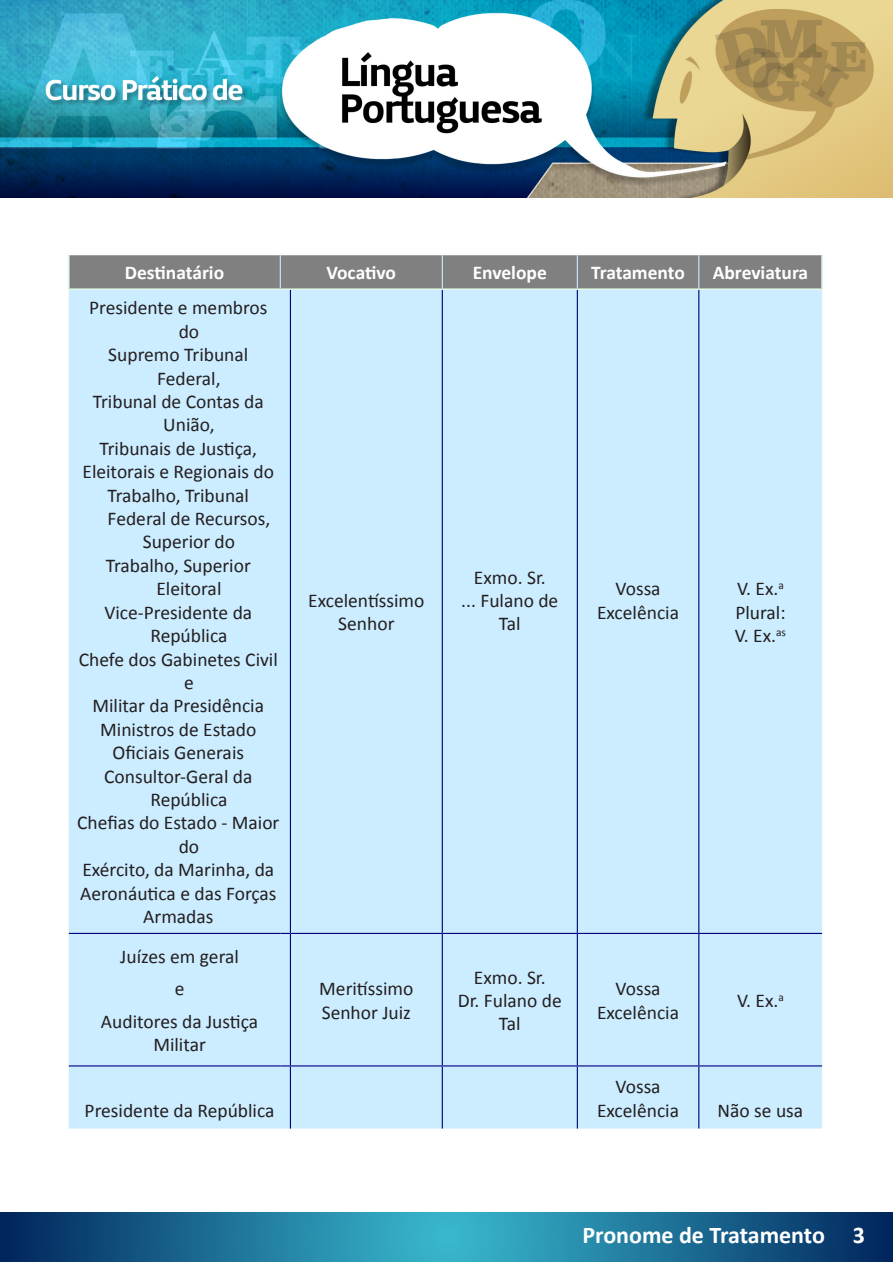
<style>
.page{position:relative;width:893px;height:1263px;background:#fff}
.page>*{position:absolute;margin:0;border:0;box-sizing:border-box;transform-origin:0 0}
.t1{font:700 24px "Calibri";color:#fff}
.t2{font:19.5px/23.4px "Calibri";color:#231f20;text-align:center}
.t3{font:700 19.5px "Calibri";color:#fff}
</style>
<div class="page">
<svg style="left:0;top:1212px;width:893px;height:49px;background:#1d7096"></svg>
<img style="left:0;top:0;width:892px;height:198px">
<div style="left:69px;top:290px;width:753px;height:838px;background:#ccecff"></div>
<hr style="left:68px;top:255px;width:2px;height:33px;background:#e1f9e5">
<hr style="left:821px;top:255px;width:2px;height:33px;background:#e1f9e5">
<hr style="left:290px;top:290px;width:1px;height:643px;background:#000080">
<hr style="left:442px;top:290px;width:1px;height:643px;background:#000080">
<hr style="left:577px;top:290px;width:1px;height:643px;background:#000080">
<hr style="left:698px;top:290px;width:1px;height:643px;background:#000080">
<hr style="left:68px;top:288px;width:212px;height:2px;background:#e1f9e5">
<div style="left:69px;top:255px;width:753px;height:35px;background:#808080"></div>
<hr style="left:290px;top:288px;width:152px;height:2px;background:#e1f9e5">
<hr style="left:442px;top:288px;width:135px;height:2px;background:#e1f9e5">
<hr style="left:577px;top:288px;width:122px;height:2px;background:#e1f9e5">
<hr style="left:699px;top:288px;width:124px;height:2px;background:#e1f9e5">
<hr style="left:290px;top:934px;width:1px;height:131px;background:#000080">
<hr style="left:442px;top:934px;width:1px;height:131px;background:#000080">
<hr style="left:577px;top:934px;width:1px;height:131px;background:#000080">
<hr style="left:698px;top:934px;width:1px;height:131px;background:#000080">
<hr style="left:69px;top:933px;width:211px;height:1px;background:#000080">
<hr style="left:290px;top:933px;width:152px;height:1px;background:#000080">
<hr style="left:442px;top:933px;width:135px;height:1px;background:#000080">
<hr style="left:577px;top:933px;width:122px;height:1px;background:#000080">
<hr style="left:699px;top:933px;width:123px;height:1px;background:#000080">
<hr style="left:69px;top:1065px;width:211px;height:1px;background:#000080">
<hr style="left:290px;top:1065px;width:152px;height:1px;background:#000080">
<hr style="left:442px;top:1065px;width:135px;height:1px;background:#000080">
<hr style="left:577px;top:1065px;width:122px;height:1px;background:#000080">
<hr style="left:699px;top:1065px;width:123px;height:1px;background:#000080">
<hr style="left:290px;top:1066px;width:1px;height:62px;background:#000080">
<hr style="left:442px;top:1066px;width:1px;height:62px;background:#000080">
<hr style="left:577px;top:1066px;width:1px;height:62px;background:#000080">
<hr style="left:698px;top:1066px;width:1px;height:62px;background:#000080">
<p class="t3" style="left:125px;top:261px;width:101px">Destinatário</p>
<p class="t3" style="left:327px;top:261px;width:71px">Vocativo</p>
<p class="t3" style="left:473px;top:261px;width:76px">Envelope</p>
<p class="t3" style="left:591px;top:261px;width:95px">Tratamento</p>
<p class="t3" style="left:713px;top:261px;width:97px">Abreviatura</p>
<p class="t2" style="left:89px;top:295px;width:180px">Presidente e membros</p>
<p class="t2" style="left:179px;top:319px;width:22px">do</p>
<p class="t2" style="left:108px;top:342px;width:142px">Supremo Tribunal</p>
<p class="t2" style="left:157px;top:366px;width:65px">Federal,</p>
<p class="t2" style="left:93px;top:389px;width:172px">Tribunal de Contas da</p>
<p class="t2" style="left:163px;top:412px;width:53px">União,</p>
<p class="t2" style="left:100px;top:436px;width:159px">Tribunais de Justiça,</p>
<p class="t2" style="left:82px;top:459px;width:193px">Eleitorais e Regionais do</p>
<p class="t2" style="left:107px;top:483px;width:143px">Trabalho, Tribunal</p>
<p class="t2" style="left:108px;top:506px;width:164px">Federal de Recursos,</p>
<p class="t2" style="left:143px;top:529px;width:94px">Superior do</p>
<p class="t2" style="left:106px;top:553px;width:147px">Trabalho, Superior</p>
<p class="t2" style="left:156px;top:576px;width:67px">Eleitoral</p>
<p class="t2" style="left:104px;top:600px;width:149px">Vice-Presidente da</p>
<p class="t2" style="left:150px;top:623px;width:79px">República</p>
<p class="t2" style="left:79px;top:646px;width:201px">Chefe dos Gabinetes Civil</p>
<p class="t2" style="left:184px;top:670px;width:11px">e</p>
<p class="t2" style="left:92px;top:693px;width:173px">Militar da Presidência</p>
<p class="t2" style="left:100px;top:717px;width:158px">Ministros de Estado</p>
<p class="t2" style="left:112px;top:740px;width:133px">Oficiais Generais</p>
<p class="t2" style="left:104px;top:763px;width:150px">Consultor-Geral da</p>
<p class="t2" style="left:150px;top:787px;width:79px">República</p>
<p class="t2" style="left:77px;top:810px;width:204px">Chefias do Estado - Maior</p>
<p class="t2" style="left:179px;top:834px;width:22px">do</p>
<p class="t2" style="left:82px;top:857px;width:193px">Exército, da Marinha, da</p>
<p class="t2" style="left:80px;top:880px;width:198px">Aeronáutica e das Forças</p>
<p class="t2" style="left:143px;top:904px;width:72px">Armadas</p>
<p class="t2" style="left:461px;top:564px;width:99px">Exmo. Sr.<br>... Fulano de<br>Tal</p>
<p class="t2" style="left:597px;top:576px;width:83px">Vossa<br>Excelência</p>
<p class="t2" style="left:735px;top:576px;width:53px;text-align:justify">V. Ex.<sup>a </sup>Plural:<br>V. Ex.<sup>as</sup></p>
<p class="t2" style="left:308px;top:588px;width:118px">Excelentíssimo<br>Senhor</p>
<p class="t2" style="left:101px;top:939px;width:159px;line-height:32.4px">Juízes em geral<br>e<br>Auditores da Justiça</p>
<p class="t2" style="left:153px;top:1032px;width:54px">Militar</p>
<p class="t2" style="left:85px;top:1097px;width:191px">Presidente da República</p>
<p class="t2" style="left:319px;top:976px;width:96px;text-align:left">Meritíssimo<br>Senhor Juiz</p>
<p class="t2" style="left:458px;top:964px;width:106px">Exmo. Sr.<br>Dr. Fulano de<br>Tal</p>
<p class="t2" style="left:597px;top:976px;width:83px">Vossa<br>Excelência</p>
<p class="t2" style="left:737px;top:988px;width:48px">V. Ex.<sup>a</sup></p>
<p class="t2" style="left:597px;top:1074px;width:83px">Vossa<br>Excelência</p>
<p class="t2" style="left:718px;top:1097px;width:87px">Não se usa</p>
<p class="t1" style="left:582px;top:1220px;width:284px">Pronome de Tratamento 3</p>
</div>
